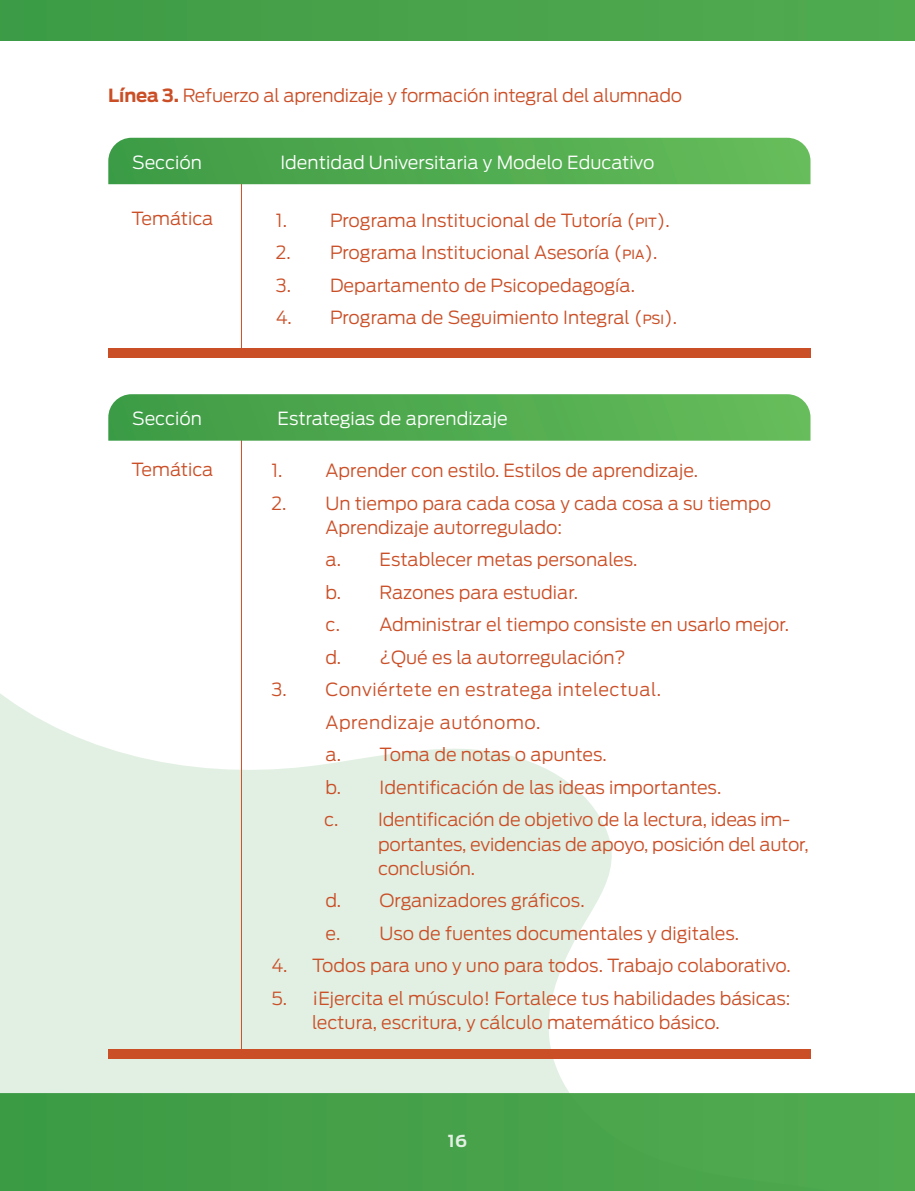
<style>
.page{position:relative;width:915px;height:1191px;background:#fff}
.page>*{position:absolute;margin:0;border:0;box-sizing:border-box;transform-origin:0 0}
.t1{font:300 18px/24px "Antenna";color:#ca4f27}
.t2{font:300 18px "Antenna";color:#fff}
.t3{font:300 18px "Antenna";letter-spacing:.025em;color:#ca4f27}
.t4{font:300 18px "Antenna";letter-spacing:.03em;color:#ca4f27}
.t5{font:700 16.5px "Antenna";color:#fff}
.s1{font-weight:700}
.s2{font-weight:400;font-size:12.6px}
</style>
<div class="page">
<div style="left:0;top:0;width:914px;height:40px;background:#49a34b"></div>
<svg style="left:914px;top:1093px;width:1px;height:98px"></svg>
<svg style="left:0;top:694px;width:914px;height:497px"></svg>
<hr style="left:241px;top:175px;width:1px;height:176px;background:#ca4f27">
<hr style="left:241px;top:432px;width:1px;height:622px;background:#ca4f27">
<svg style="left:108px;top:138px;width:702px;height:46px;background:#52ac50"></svg>
<svg style="left:108px;top:394px;width:702px;height:47px;background:#54ad52"></svg>
<div style="left:108px;top:349px;width:702px;height:9px;background:#ca4f27"></div>
<div style="left:108px;top:1049px;width:702px;height:9px;background:#ca4f27"></div>
<p class="t1" style="left:108px;top:83px;width:575px"><span class="s1">Línea 3.</span> Refuerzo al aprendizaje y formación integral del alumnado</p>
<p class="t2" style="left:132px;top:152px;width:71px">Sección</p>
<p class="t2" style="left:280px;top:152px;width:375px">Identidad Universitaria y Modelo Educativo</p>
<p class="t1" style="left:131px;top:207px;width:83px">Temática</p>
<p class="t1" style="left:276px;top:208px;width:395px">1. Programa Institucional de Tutoría (<span class="s2">pit</span>).</p>
<p class="t1" style="left:276px;top:241px;width:383px">2. Programa Institucional Asesoría (<span class="s2">pia</span>).</p>
<p class="t1" style="left:276px;top:273px;width:360px">3. Departamento de Psicopedagogía.</p>
<p class="t1" style="left:276px;top:306px;width:402px">4. Programa de Seguimiento Integral (<span class="s2">psi</span>).</p>
<p class="t2" style="left:132px;top:408px;width:71px">Sección</p>
<p class="t2" style="left:277px;top:408px;width:232px">Estrategias de aprendizaje</p>
<p class="t1" style="left:131px;top:457px;width:83px">Temática</p>
<p class="t1" style="left:271px;top:459px;width:428px">1. Aprender con estilo. Estilos de aprendizaje.</p>
<p class="t1" style="left:325px;top:491px;width:447px;text-indent:-54px">2. Un tiempo para cada cosa y cada cosa a su tiempo<br>Aprendizaje autorregulado:</p>
<p class="t1" style="left:325px;top:548px;width:313px">a. Establecer metas personales.</p>
<p class="t1" style="left:325px;top:580px;width:254px">b. Razones para estudiar.</p>
<p class="t1" style="left:325px;top:613px;width:465px">c. Administrar el tiempo consiste en usarlo mejor.</p>
<p class="t1" style="left:325px;top:645px;width:301px">d. ¿Qué es la autorregulación?</p>
<p class="t3" style="left:271px;top:679px;width:391px">3. Conviértete en estratega intelectual.</p>
<p class="t4" style="left:325px;top:711px;width:216px">Aprendizaje autónomo.</p>
<p class="t1" style="left:325px;top:743px;width:282px">a. Toma de notas o apuntes.</p>
<p class="t1" style="left:325px;top:775px;width:397px">b. Identificación de las ideas importantes.</p>
<p class="t1" style="left:378px;top:808px;width:432px;text-indent:-54px">c. Identificación de objetivo de la lectura, ideas im&shy;portantes, evidencias de apoyo, posición del autor, conclusión.</p>
<p class="t1" style="left:325px;top:888px;width:260px">d. Organizadores gráficos.</p>
<p class="t1" style="left:325px;top:921px;width:415px">e. Uso de fuentes documentales y digitales.</p>
<p class="t1" style="left:271px;top:953px;width:520px">4. Todos para uno y uno para todos. Trabajo colaborativo.</p>
<p class="t1" style="left:312px;top:986px;width:479px;text-indent:-40px">5. ¡Ejercita el músculo! Fortalece tus habilidades básicas: lectura, escritura, y cálculo matemático básico.</p>
<p class="t5" style="left:447px;top:1131px;width:21px">16</p>
</div>
